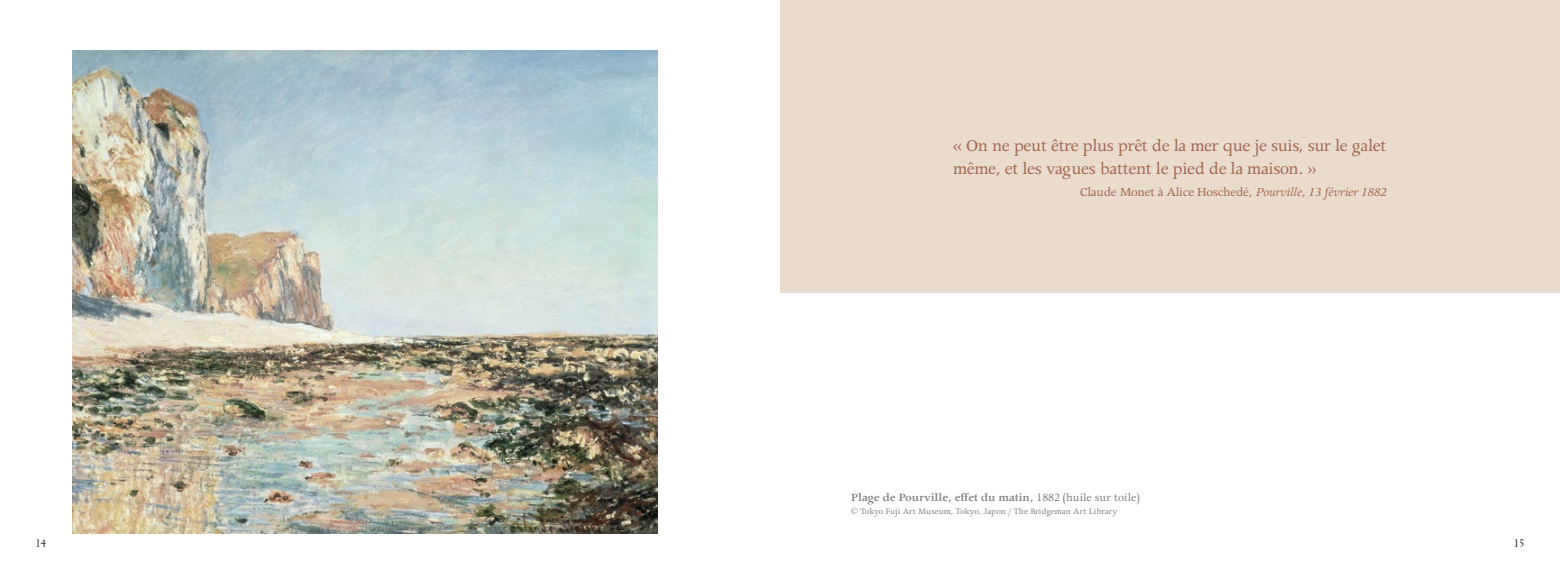
<style>
.page{position:relative;width:1560px;height:585px;background:#fff}
.page>*{position:absolute;margin:0;border:0;box-sizing:border-box;transform-origin:0 0}
.t1{font:18.75px/22.5px "Apollo";letter-spacing:-.02em;color:#a36a53}
.t2{font:13.75px "Apollo";letter-spacing:-.02em;color:#a36a53}
.t3{font:600 12.5px "Apollo";letter-spacing:-.015em;color:#81807f}
.t4{font:10.62px "Electra LH";color:#000}
.t5{font:9.38px "Apollo";color:#81807f}
.s1{font-style:italic}
.s2{font-weight:400}
</style>
<div class="page">
<img style="left:72px;top:51px;width:585px;height:482px">
<div style="left:780px;top:0;width:779px;height:292px;background:#e9dbcd"></div>
<p class="t1" style="left:953px;top:135px;width:434px">« On ne peut être plus prêt de la mer que je suis, sur le galet même, et les vagues battent le pied de la maison. »</p>
<p class="t2" style="left:1080px;top:184px;width:308px">Claude Monet à Alice Hoschedé, <span class="s1">Pourville, 13 février 1882</span></p>
<p class="t3" style="left:850px;top:490px;width:290px">Plage de Pourville, effet du matin, <span class="s2">1882 (huile sur toile)</span></p>
<p class="t5" style="left:850px;top:506px;width:268px">© Tokyo Fuji Art Museum, Tokyo, Japon / The Bridgeman Art Library</p>
<p class="t4" style="left:35px;top:537px;width:12px">14</p>
<p class="t4" style="left:1513px;top:537px;width:12px">15</p>
</div>
